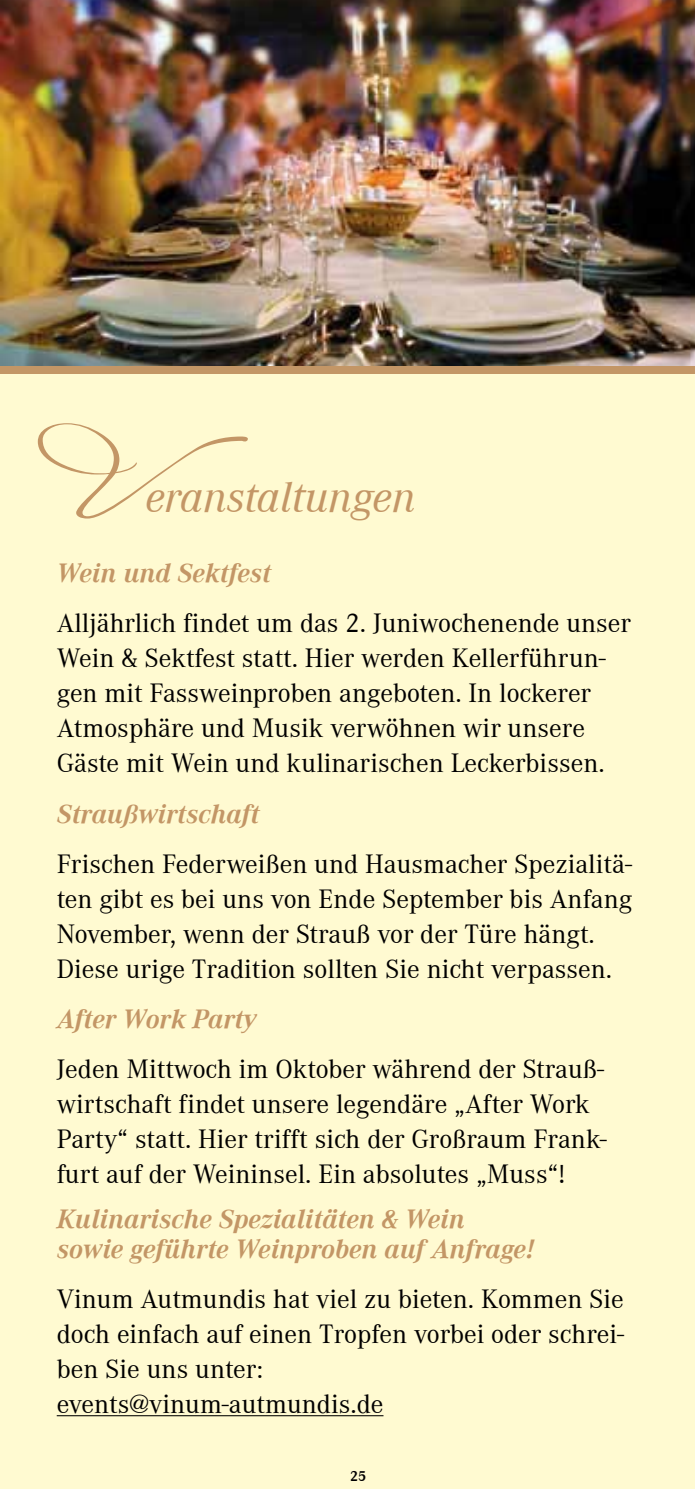
<style>
.page{position:relative;width:695px;height:1489px;background:#fff}
.page>*{position:absolute;margin:0;border:0;box-sizing:border-box;transform-origin:0 0}
.t1{font:120px "Miss Le Gatees";color:#c39666;scale:1.5 1}
.t2{font:45px "Corpo A Italic";color:#c39666}
.t3{font:27.5px/35px "Corporate A";color:#000}
.t4{font:italic 27.5px/30px "Corpo A Bold";color:#c39666}
.t5{font:15px "Corpo A Bold";color:#000}
</style>
<div class="page">
<div style="left:0;top:0;width:694px;height:1488px;background:#fffad1"></div>
<img style="left:0;top:0;width:694px;height:366px">
<hr style="left:57px;top:1414px;width:326px;height:1px;background:#000">
<div style="left:0;top:366px;width:694px;height:7px;background:#c39666"></div>
<h1 class="t1" style="left:57px;top:400px;width:141px">V</h1>
<h2 class="t2" style="left:145px;top:472px;width:271px">eranstaltungen</h2>
<p class="t4" style="left:57px;top:558px;width:216px">Wein und Sektfest</p>
<p class="t3" style="left:57px;top:606px;width:575px">Alljährlich findet um das 2. Juniwochenende unser Wein &amp; Sektfest statt. Hier werden Kellerführun&shy;gen mit Fassweinproben angeboten. In lockerer Atmosphäre und Musik verwöhnen wir unsere Gäste mit Wein und kulinarischen Leckerbissen.</p>
<p class="t4" style="left:57px;top:798px;width:204px">Straußwirtschaft</p>
<p class="t3" style="left:57px;top:846px;width:577px">Frischen Federweißen und Hausmacher Spezialitä&shy;ten gibt es bei uns von Ende September bis Anfang November, wenn der Strauß vor der Türe hängt.<br>Diese urige Tradition sollten Sie nicht verpassen.</p>
<p class="t4" style="left:57px;top:1003px;width:201px">After Work Party</p>
<p class="t3" style="left:57px;top:1051px;width:551px">Jeden Mittwoch im Oktober während der Strauß&shy;wirtschaft findet unsere legendäre „After Work Party“ statt. Hier trifft sich der Großraum Frank&shy;furt auf der Weininsel. Ein absolutes „Muss“!</p>
<p class="t4" style="left:57px;top:1203px;width:478px">Kulinarische Spezialitäten &amp; Wein sowie geführte Weinproben auf Anfrage!</p>
<p class="t3" style="left:57px;top:1281px;width:569px">Vinum Autmundis hat viel zu bieten. Kommen Sie doch einfach auf einen Tropfen vorbei oder schrei&shy;ben Sie uns unter:<br>events@vinum-autmundis.de</p>
<p class="t5" style="left:350px;top:1467px;width:18px">25</p>
</div>
